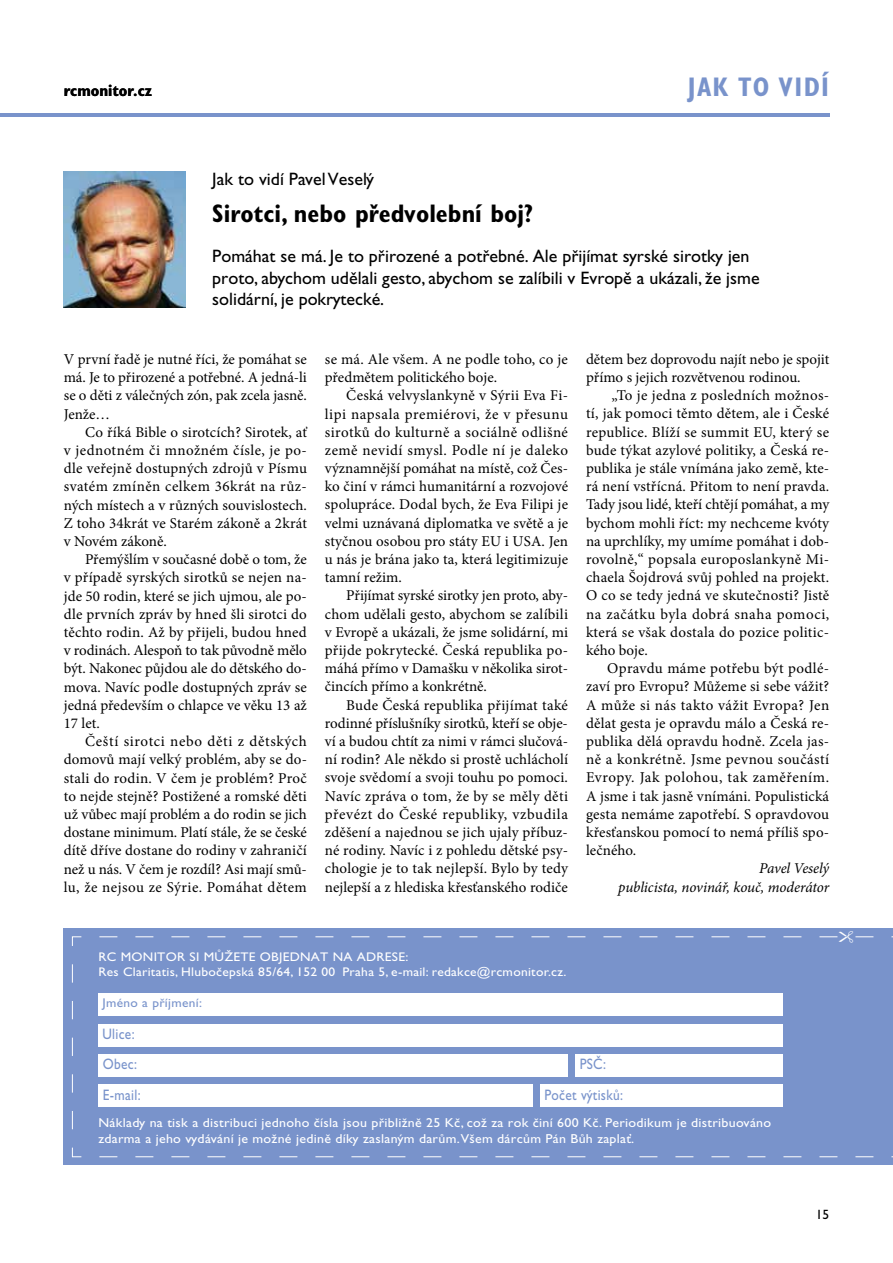
<style>
.page{position:relative;width:893px;height:1263px;background:#fff}
.page>*{position:absolute;margin:0;border:0;box-sizing:border-box;transform-origin:0 0}
.t1{font:700 condensed 27px "Gill Sans Std";letter-spacing:.05em;color:#7993cb}
.t2{font:700 condensed 25.5px "Gill Sans Std";color:#000}
.t3{font:18px/21.6px "Gill Sans Std";color:#000}
.t4{font:700 condensed 16.5px "Gill Sans Std";color:#000}
.t5{font:15.15px/30px "Gill Sans Std";letter-spacing:.025em;color:#7993cb;scale:.88 1}
.t6{font:15px/18.1px "Minion Pro";letter-spacing:.005em;color:#000;text-align:justify}
.t7{font:italic 15px/18.1px "Minion Pro";letter-spacing:-.01em;color:#000;text-align:right}
.t8{font:13.5px "Gill Sans Std";color:#000}
.t9{font:13.05px/15.6px "Gill Sans Std";letter-spacing:.02em;color:#fff;scale:1.07 1}
.t10{font:12.6px/15.1px "Gill Sans Std";letter-spacing:.02em;color:#fff;scale:1.07 1}
.t11{font:12.6px "Gill Sans Std";letter-spacing:.025em;color:#7993cb;scale:1.06 1}
</style>
<div class="page">
<hr style="left:0;top:113px;width:829px;height:4px;background:#7993cb">
<div style="left:63px;top:928px;width:830px;height:237px;background:#7993cb"></div>
<svg style="left:72px;top:936px;width:821px;height:221px"></svg>
<div style="left:98px;top:993px;width:685px;height:23px;background:#fff"></div>
<div style="left:98px;top:1024px;width:685px;height:23px;background:#fff"></div>
<div style="left:98px;top:1054px;width:470px;height:23px;background:#fff"></div>
<div style="left:575px;top:1054px;width:208px;height:23px;background:#fff"></div>
<div style="left:98px;top:1085px;width:435px;height:22px;background:#fff"></div>
<div style="left:540px;top:1085px;width:243px;height:22px;background:#fff"></div>
<img style="left:64px;top:171px;width:121px;height:136px">
<svg style="left:90px;top:936px;width:803px;height:7px"></svg>
<p class="t4" style="left:64px;top:81px;width:90px">rcmonitor.cz</p>
<p class="t3" style="left:212px;top:168px;width:163px">Jak to vidí Pavel Veselý</p>
<h2 class="t2" style="left:212px;top:198px;width:322px">Sirotci, nebo předvolební boj?</h2>
<h1 class="t1" style="left:688px;top:71px;width:143px">JAK TO VIDÍ</h1>
<p class="t3" style="left:212px;top:245px;width:549px">Pomáhat se má. Je to přirozené a potřebné. Ale přijímat syrské sirotky jen proto, abychom udělali gesto, abychom se zalíbili v Evropě a ukázali, že jsme solidární, je pokrytecké.</p>
<p class="t6" style="left:64px;top:350px;width:245px">V první řadě je nutné říci, že pomáhat se má. Je to přirozené a potřebné. A jedná-li se o děti z válečných zón, pak zcela jasně.<br>Jenže…</p>
<p class="t6" style="left:64px;top:423px;width:245px;text-indent:21px">Co říká Bible o sirotcích? Sirotek, ať v jednotném či množném čísle, je po&shy;dle veřejně dostupných zdrojů v Písmu svatém zmíněn celkem 36krát na růz&shy;ných místech a v různých souvislostech.<br>Z toho 34krát ve Starém zákoně a 2krát v Novém zákoně.</p>
<p class="t6" style="left:64px;top:550px;width:245px;text-indent:21px">Přemýšlím v současné době o tom, že v případě syrských sirotků se nejen na&shy;jde 50 rodin, které se jich ujmou, ale po&shy;dle prvních zpráv by hned šli sirotci do těchto rodin. Až by přijeli, budou hned v rodinách. Alespoň to tak původně mělo být. Nakonec půjdou ale do dětského do&shy;mova. Navíc podle dostupných zpráv se jedná především o chlapce ve věku 13 až 17 let.</p>
<p class="t6" style="left:64px;top:732px;width:245px;text-indent:21px">Čeští sirotci nebo děti z dětských domovů mají velký problém, aby se do&shy;stali do rodin. V čem je problém? Proč to nejde stejně? Postižené a romské děti už vůbec mají problém a do rodin se jich dostane minimum. Platí stále, že se české dítě dříve dostane do rodiny v zahraničí než u nás. V čem je rozdíl? Asi mají smů&shy;lu, že nejsou ze Sýrie. Pomáhat dětem</p>
<p class="t6" style="left:325px;top:350px;width:245px">se má. Ale všem. A ne podle toho, co je předmětem politického boje.</p>
<p class="t6" style="left:325px;top:386px;width:245px;text-indent:21px">Česká velvyslankyně v Sýrii Eva Fi&shy;lipi napsala premiérovi, že v přesunu sirotků do kulturně a sociálně odlišné země nevidí smysl. Podle ní je daleko významnější pomáhat na místě, což Čes&shy;ko činí v rámci humanitární a rozvojové spolupráce. Dodal bych, že Eva Filipi je velmi uznávaná diplomatka ve světě a je styčnou osobou pro státy EU i USA. Jen u nás je brána jako ta, která legitimizuje tamní režim.</p>
<p class="t6" style="left:325px;top:587px;width:245px;text-indent:21px">Přijímat syrské sirotky jen proto, aby&shy;chom udělali gesto, abychom se zalíbili v Evropě a ukázali, že jsme solidární, mi přijde pokrytecké. Česká republika po&shy;máhá přímo v Damašku v několika sirot&shy;čincích přímo a konkrétně.</p>
<p class="t6" style="left:325px;top:696px;width:245px;text-indent:21px">Bude Česká republika přijímat také rodinné příslušníky sirotků, kteří se obje&shy;ví a budou chtít za nimi v rámci slučová&shy;ní rodin? Ale někdo si prostě uchlácholí svoje svědomí a svoji touhu po pomoci.<br>Navíc zpráva o tom, že by se měly děti převézt do České republiky, vzbudila zděšení a najednou se jich ujaly příbuz&shy;né rodiny. Navíc i z pohledu dětské psy&shy;chologie je to tak nejlepší. Bylo by tedy nejlepší a z hlediska křesťanského rodiče</p>
<p class="t6" style="left:586px;top:350px;width:245px">dětem bez doprovodu najít nebo je spojit přímo s jejich rozvětvenou rodinou.</p>
<p class="t6" style="left:586px;top:386px;width:245px;text-indent:25px">„To je jedna z posledních možnos&shy;tí, jak pomoci těmto dětem, ale i České republice. Blíží se summit EU, který se bude týkat azylové politiky, a Česká re&shy;publika je stále vnímána jako země, kte&shy;rá není vstřícná. Přitom to není pravda.<br>Tady jsou lidé, kteří chtějí pomáhat, a my bychom mohli říct: my nechceme kvóty na uprchlíky, my umíme pomáhat i dob&shy;rovolně,“ popsala europoslankyně Mi&shy;chaela Šojdrová svůj pohled na projekt.<br>O co se tedy jedná ve skutečnosti? Jistě na začátku byla dobrá snaha pomoci, která se však dostala do pozice politic&shy;kého boje.</p>
<p class="t6" style="left:586px;top:659px;width:245px;text-indent:21px">Opravdu máme potřebu být podlé&shy;zaví pro Evropu? Můžeme si sebe vážit?<br>A může si nás takto vážit Evropa? Jen dělat gesta je opravdu málo a Česká re&shy;publika dělá opravdu hodně. Zcela jas&shy;ně a konkrétně. Jsme pevnou součástí Evropy. Jak polohou, tak zaměřením.<br>A jsme i tak jasně vnímáni. Populistická gesta nemáme zapotřebí. S opravdovou křesťanskou pomocí to nemá příliš spo&shy;lečného.</p>
<p class="t7" style="left:618px;top:859px;width:212px">Pavel Veselý<br>publicista, novinář, kouč, moderátor</p>
<p class="t10" style="left:98px;top:949px;width:439px">RC MONITOR SI MŮŽETE OBJEDNAT NA ADRESE:<br>Res Claritatis, Hlubočepská 85/64, 152 00 Praha 5, e-mail: redakce@rcmonitor.cz.</p>
<p class="t11" style="left:102px;top:995px;width:95px">Jméno a příjmení:</p>
<p class="t5" style="left:102px;top:1019px;width:41px">Ulice:<br>Obec:</p>
<p class="t5" style="left:580px;top:1049px;width:31px">PSČ:</p>
<p class="t5" style="left:103px;top:1080px;width:44px">E-mail:</p>
<p class="t5" style="left:544px;top:1080px;width:91px">Počet výtisků:</p>
<p class="t9" style="left:98px;top:1115px;width:630px">Náklady na tisk a distribuci jednoho čísla jsou přibližně 25 Kč, což za rok činí 600 Kč. Periodikum je distribuováno zdarma a jeho vydávání je možné jedině díky zaslaným darům. Všem dárcům Pán Bůh zaplať.</p>
<p class="t8" style="left:816px;top:1207px;width:15px">15</p>
</div>
